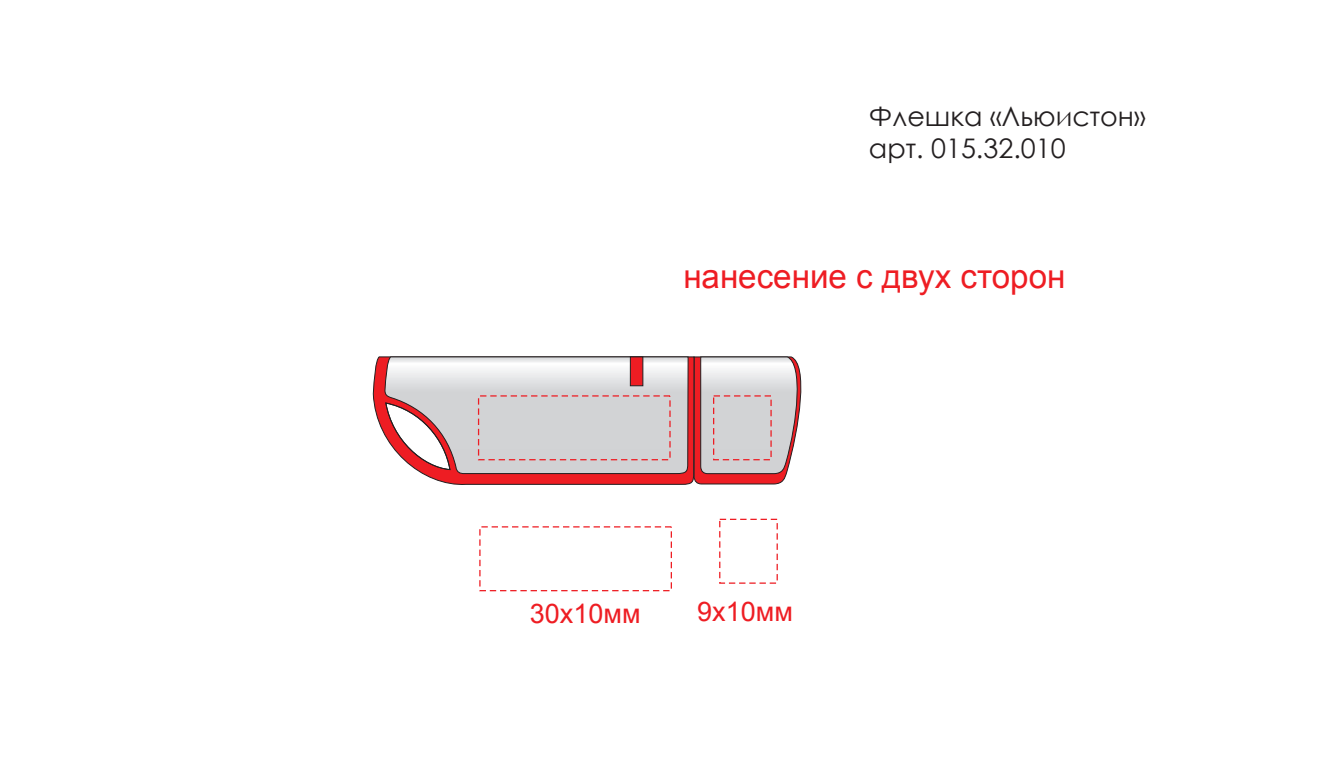
<style>
.page{position:relative;width:1340px;height:783px;background:#fff}
.page>*{position:absolute;margin:0;border:0;box-sizing:border-box;transform-origin:0 0}
.t1{font:33.07px "Arial";color:#ee1d23}
.t2{font:27px/32.4px "Century Gothic";color:#231f20}
.t3{font:27px "Arial";color:#ee1d23}
</style>
<div class="page">
<div style="left:719px;top:519px;width:58px;height:65px;border:1px dashed #ee1d23"></div>
<svg style="left:373px;top:356px;width:429px;height:129px"></svg>
<div style="left:478px;top:395px;width:192px;height:65px;border:1px dashed #ee1d23"></div>
<div style="left:713px;top:395px;width:58px;height:65px;border:1px dashed #ee1d23"></div>
<div style="left:479px;top:526px;width:193px;height:65px;border:1px dashed #ee1d23"></div>
<p class="t2" style="left:868px;top:100px;width:278px">Флешка «Льюистон» арт. 015.32.010</p>
<p class="t1" style="left:683px;top:254px;width:383px">нанесение с двух сторон</p>
<p class="t3" style="left:530px;top:596px;width:112px">30х10мм</p>
<p class="t3" style="left:697px;top:594px;width:97px">9х10мм</p>
</div>
